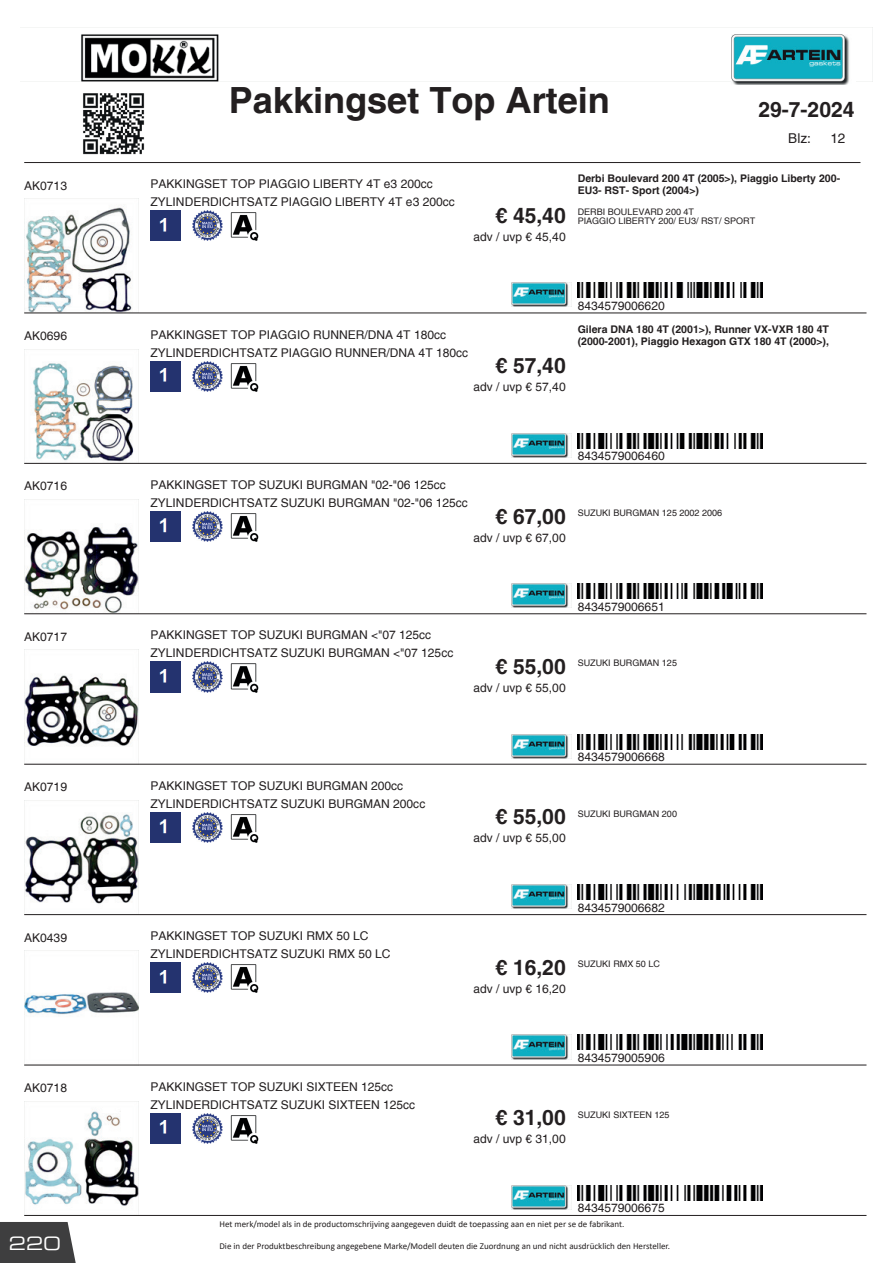
<style>
.page{position:relative;width:893px;height:1263px;background:#fff}
.page>*{position:absolute;margin:0;border:0;box-sizing:border-box;transform-origin:0 0}
.t1{font:700 36.15px "Helvetica";color:#231f20}
.t2{font:700 21px "Helvetica";color:#231f20}
.t3{font:18px "Eurostile Extended Two";color:#fff}
.t4{font:13.5px "Helvetica";color:#231f20}
.t5{font:12px/18px "Helvetica";color:#231f20}
.t6{font:700 10.5px/12px "Helvetica";color:#231f20}
.t7{font:9px "Helvetica";color:#231f20}
.t8{font:9px "Calibri";color:#231f20}
.t9{font:9px "Calibri";color:#221f1f}
</style>
<div class="page">
<div style="left:0;top:1222px;width:76px;height:41px;background:#3e3e3f"></div>
<img style="left:81px;top:34px;width:138px;height:47px">
<hr style="left:24px;top:162px;width:836px;height:1px;background:#231f20">
<img style="left:512px;top:283px;width:60px;height:24px">
<img style="left:24px;top:200px;width:115px;height:113px">
<img style="left:578px;top:283px;width:185px;height:15px">
<img style="left:151px;top:211px;width:30px;height:30px">
<img style="left:193px;top:211px;width:30px;height:30px">
<img style="left:230px;top:212px;width:29px;height:29px">
<hr style="left:24px;top:313px;width:842px;height:1px;background:#231f20">
<img style="left:512px;top:433px;width:60px;height:24px">
<img style="left:24px;top:349px;width:115px;height:114px">
<img style="left:578px;top:433px;width:185px;height:15px">
<img style="left:151px;top:361px;width:30px;height:30px">
<img style="left:193px;top:361px;width:30px;height:30px">
<img style="left:230px;top:363px;width:29px;height:28px">
<hr style="left:24px;top:463px;width:842px;height:1px;background:#231f20">
<img style="left:512px;top:584px;width:60px;height:24px">
<img style="left:24px;top:499px;width:115px;height:114px">
<img style="left:578px;top:584px;width:185px;height:15px">
<img style="left:151px;top:511px;width:30px;height:31px">
<img style="left:193px;top:511px;width:30px;height:31px">
<img style="left:230px;top:513px;width:29px;height:29px">
<hr style="left:24px;top:613px;width:842px;height:1px;background:#231f20">
<img style="left:512px;top:734px;width:60px;height:24px">
<img style="left:24px;top:651px;width:115px;height:113px">
<img style="left:578px;top:734px;width:185px;height:15px">
<img style="left:151px;top:662px;width:30px;height:30px">
<img style="left:193px;top:662px;width:30px;height:30px">
<img style="left:230px;top:663px;width:29px;height:29px">
<hr style="left:24px;top:764px;width:842px;height:1px;background:#231f20">
<img style="left:512px;top:884px;width:60px;height:24px">
<img style="left:24px;top:800px;width:115px;height:113px">
<img style="left:578px;top:884px;width:185px;height:15px">
<img style="left:151px;top:812px;width:30px;height:30px">
<img style="left:193px;top:812px;width:30px;height:30px">
<img style="left:230px;top:814px;width:29px;height:28px">
<hr style="left:24px;top:914px;width:842px;height:1px;background:#231f20">
<img style="left:512px;top:1035px;width:60px;height:24px">
<img style="left:24px;top:952px;width:115px;height:113px">
<img style="left:578px;top:1035px;width:185px;height:15px">
<img style="left:151px;top:963px;width:30px;height:30px">
<img style="left:193px;top:963px;width:30px;height:30px">
<img style="left:230px;top:964px;width:29px;height:29px">
<hr style="left:24px;top:1065px;width:842px;height:1px;background:#231f20">
<img style="left:512px;top:1185px;width:60px;height:24px">
<img style="left:24px;top:1101px;width:115px;height:114px">
<img style="left:578px;top:1185px;width:185px;height:15px">
<img style="left:151px;top:1113px;width:30px;height:30px">
<img style="left:193px;top:1113px;width:30px;height:30px">
<img style="left:230px;top:1115px;width:29px;height:28px">
<hr style="left:24px;top:1215px;width:842px;height:1px;background:#231f20">
<img style="left:83px;top:93px;width:62px;height:62px">
<img style="left:731px;top:34px;width:119px;height:51px">
<h1 class="t1" style="left:229px;top:78px;width:383px">Pakkingset Top Artein</h1>
<h2 class="t2" style="left:758px;top:97px;width:97px">29-7-2024</h2>
<p class="t4" style="left:788px;top:130px;width:24px">Blz:</p>
<p class="t4" style="left:830px;top:130px;width:17px">12</p>
<p class="t6" style="left:578px;top:172px;width:264px">Derbi Boulevard 200 4T (2005&gt;), Piaggio Liberty 200-<br>EU3- RST- Sport (2004&gt;)</p>
<p class="t5" style="left:24px;top:176px;width:44px">AK0713</p>
<p class="t5" style="left:151px;top:175px;width:306px">PAKKINGSET TOP PIAGGIO LIBERTY 4T e3 200cc<br>ZYLINDERDICHTSATZ PIAGGIO LIBERTY 4T e3 200cc</p>
<h2 class="t2" style="left:495px;top:202px;width:72px">€ 45,40</h2>
<p class="t7" style="left:578px;top:216px;width:179px">PIAGGIO LIBERTY 200/ EU3/ RST/ SPORT</p>
<p class="t5" style="left:473px;top:228px;width:94px">adv / uvp € 45,40</p>
<p class="t7" style="left:578px;top:207px;width:118px">DERBI BOULEVARD 200 4T</p>
<p class="t5" style="left:24px;top:327px;width:44px">AK0696</p>
<p class="t5" style="left:151px;top:325px;width:319px">PAKKINGSET TOP PIAGGIO RUNNER/DNA 4T 180cc<br>ZYLINDERDICHTSATZ PIAGGIO RUNNER/DNA 4T 180cc</p>
<h2 class="t2" style="left:495px;top:353px;width:72px">€ 57,40</h2>
<p class="t5" style="left:473px;top:378px;width:94px">adv / uvp € 57,40</p>
<p class="t5" style="left:578px;top:297px;width:88px">8434579006620</p>
<p class="t6" style="left:578px;top:323px;width:253px">Gilera DNA 180 4T (2001&gt;), Runner VX-VXR 180 4T (2000-2001), Piaggio Hexagon GTX 180 4T (2000&gt;),</p>
<p class="t5" style="left:24px;top:477px;width:44px">AK0716</p>
<p class="t5" style="left:151px;top:476px;width:319px">PAKKINGSET TOP SUZUKI BURGMAN "02-"06 125cc<br>ZYLINDERDICHTSATZ SUZUKI BURGMAN "02-"06 125cc</p>
<h2 class="t2" style="left:495px;top:503px;width:72px">€ 67,00</h2>
<p class="t5" style="left:473px;top:528px;width:94px">adv / uvp € 67,00</p>
<p class="t5" style="left:578px;top:447px;width:88px">8434579006460</p>
<p class="t7" style="left:578px;top:508px;width:146px">SUZUKI BURGMAN 125 2002 2006</p>
<p class="t5" style="left:24px;top:628px;width:44px">AK0717</p>
<p class="t5" style="left:151px;top:626px;width:304px">PAKKINGSET TOP SUZUKI BURGMAN &lt;"07 125cc<br>ZYLINDERDICHTSATZ SUZUKI BURGMAN &lt;"07 125cc</p>
<p class="t5" style="left:578px;top:598px;width:88px">8434579006651</p>
<h2 class="t2" style="left:495px;top:654px;width:72px">€ 55,00</h2>
<p class="t5" style="left:473px;top:679px;width:94px">adv / uvp € 55,00</p>
<p class="t7" style="left:578px;top:658px;width:101px">SUZUKI BURGMAN 125</p>
<p class="t5" style="left:24px;top:778px;width:44px">AK0719</p>
<p class="t5" style="left:151px;top:777px;width:276px">PAKKINGSET TOP SUZUKI BURGMAN 200cc<br>ZYLINDERDICHTSATZ SUZUKI BURGMAN 200cc</p>
<p class="t5" style="left:24px;top:928px;width:44px">AK0439</p>
<p class="t5" style="left:151px;top:927px;width:241px">PAKKINGSET TOP SUZUKI RMX 50 LC<br>ZYLINDERDICHTSATZ SUZUKI RMX 50 LC</p>
<p class="t5" style="left:24px;top:1079px;width:44px">AK0718</p>
<p class="t5" style="left:151px;top:1077px;width:266px">PAKKINGSET TOP SUZUKI SIXTEEN 125cc<br>ZYLINDERDICHTSATZ SUZUKI SIXTEEN 125cc</p>
<p class="t5" style="left:578px;top:748px;width:88px">8434579006668</p>
<h2 class="t2" style="left:495px;top:804px;width:72px">€ 55,00</h2>
<p class="t5" style="left:473px;top:829px;width:94px">adv / uvp € 55,00</p>
<p class="t7" style="left:578px;top:808px;width:101px">SUZUKI BURGMAN 200</p>
<p class="t5" style="left:578px;top:898px;width:88px">8434579006682</p>
<h2 class="t2" style="left:495px;top:954px;width:72px">€ 16,20</h2>
<p class="t5" style="left:473px;top:980px;width:94px">adv / uvp € 16,20</p>
<p class="t7" style="left:578px;top:959px;width:84px">SUZUKI RMX 50 LC</p>
<p class="t5" style="left:578px;top:1049px;width:88px">8434579005906</p>
<h2 class="t2" style="left:495px;top:1105px;width:72px">€ 31,00</h2>
<p class="t5" style="left:473px;top:1130px;width:94px">adv / uvp € 31,00</p>
<p class="t7" style="left:578px;top:1109px;width:93px">SUZUKI SIXTEEN 125</p>
<p class="t5" style="left:578px;top:1199px;width:88px">8434579006675</p>
<h3 class="t3" style="left:9px;top:1231px;width:54px">220</h3>
<p class="t9" style="left:219px;top:1218px;width:407px">Het merk/model als in de productomschrijving aangegeven duidt de toepassing aan en niet per se de fabrikant.</p>
<p class="t8" style="left:219px;top:1239px;width:452px">Die in der Produktbeschreibung angegebene Marke/Modell deuten die Zuordnung an und nicht ausdrücklich den Hersteller.</p>
</div>
